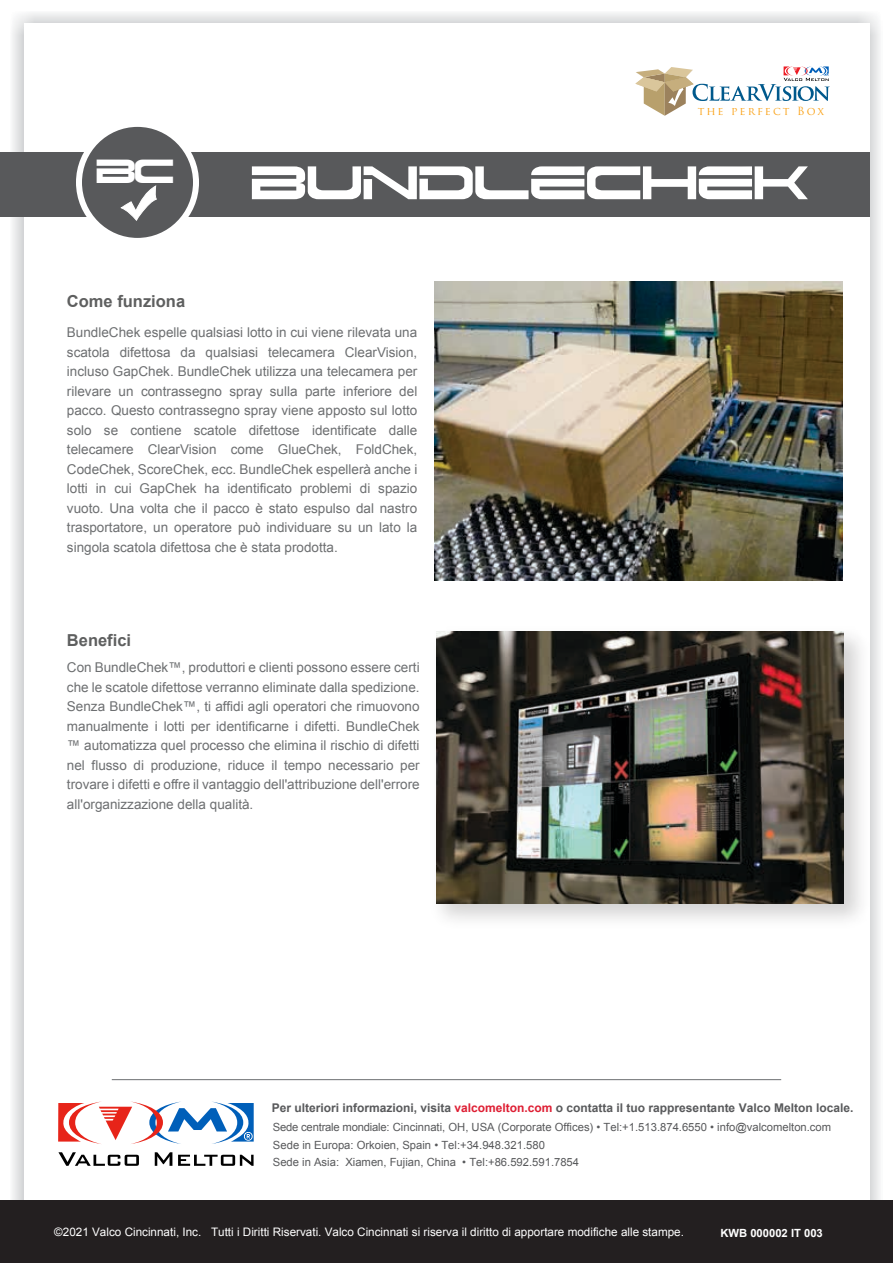
<style>
.page{position:relative;width:893px;height:1263px;background:#fff}
.page>*{position:absolute;margin:0;border:0;box-sizing:border-box;transform-origin:0 0}
.t1{font:56.4px "Dodger";letter-spacing:-.06em;color:#fff}
.t2{font:40.2px "Dodger";color:#fff}
.t3{font:700 16.5px "Arial";color:#5e5f5f}
.t4{font:13.5px/19.5px "Arial";color:#6d6f71;text-align:justify}
.t5{font:700 12px "Arial";color:#58595b}
.t6{font:11.7px "Arial";color:#fff}
.t7{font:11.25px/17.5px "Arial";color:#58595b}
.t8{font:700 11.25px "Arial";color:#fff}
.t9{font:10.95px "Trajan Pro";letter-spacing:.185em;color:#faa31a}
.s1{color:#de1e33}
</style>
<div class="page">
<img style="left:12px;top:13px;width:868px;height:1187px">
<div style="left:24px;top:24px;width:845px;height:1210px;background:#fff"></div>
<img style="left:435px;top:281px;width:407px;height:300px">
<img style="left:436px;top:618px;width:441px;height:318px">
<img style="left:436px;top:631px;width:407px;height:272px">
<div style="left:0;top:152px;width:869px;height:65px;background:#58595b"></div>
<svg style="left:76px;top:126px;width:123px;height:112px"></svg>
<svg style="left:635px;top:66px;width:195px;height:50px"></svg>
<div style="left:0;top:1200px;width:893px;height:63px;background:#231f20"></div>
<svg style="left:58px;top:1152px;width:196px;height:14px"></svg>
<svg style="left:58px;top:1101px;width:196px;height:43px"></svg>
<hr style="left:112px;top:1079px;width:669px;height:1px;background:#6d6f71">
<p class="t9" style="left:698px;top:104px;width:128px">the perfect Box</p>
<h2 class="t2" style="left:97px;top:150px;width:82px">Bc</h2>
<h1 class="t1" style="left:252px;top:153px;width:563px">BUNDLECHEK</h1>
<p class="t3" style="left:67px;top:290px;width:120px">Come funziona</p>
<p class="t4" style="left:67px;top:323px;width:352px">BundleChek espelle qualsiasi lotto in cui viene rilevata una scatola difettosa da qualsiasi telecamera ClearVision, incluso GapChek. BundleChek utilizza una telecamera per rilevare un contrassegno spray sulla parte inferiore del pacco. Questo contrassegno spray viene apposto sul lotto solo se contiene scatole difettose identificate dalle telecamere ClearVision come GlueChek, FoldChek, CodeChek, ScoreChek, ecc. BundleChek espellerà anche i lotti in cui GapChek ha identificato problemi di spazio vuoto. Una volta che il pacco è stato espulso dal nastro trasportatore, un operatore può individuare su un lato la singola scatola difettosa che è stata prodotta.</p>
<p class="t3" style="left:67px;top:629px;width:66px">Benefici</p>
<p class="t4" style="left:67px;top:658px;width:354px">Con BundleChek™, produttori e clienti possono essere certi che le scatole difettose verranno eliminate dalla spedizione.<br>Senza BundleChek™, ti affidi agli operatori che rimuovono manualmente i lotti per identificarne i difetti. BundleChek ™ automatizza quel processo che elimina il rischio di difetti nel flusso di produzione, riduce il tempo necessario per trovare i difetti e offre il vantaggio dell'attribuzione dell'errore all'organizzazione della qualità.</p>
<p class="t5" style="left:272px;top:1100px;width:583px">Per ulteriori informazioni, visita <span class="s1">valcomelton.com</span> o contatta il tuo rappresentante Valco Melton locale.</p>
<p class="t7" style="left:273px;top:1118px;width:560px">Sede centrale mondiale: Cincinnati, OH, USA (Corporate Offices) • Tel:+1.513.874.6550 • info@valcomelton.com<br>Sede in Europa: Orkoien, Spain • Tel:+34.948.321.580<br>Sede in Asia: Xiamen, Fujian, China • Tel:+86.592.591.7854</p>
<p class="t6" style="left:54px;top:1224px;width:631px">©2021 Valco Cincinnati, Inc. Tutti i Diritti Riservati. Valco Cincinnati si riserva il diritto di apportare modifiche alle stampe.</p>
<p class="t8" style="left:720px;top:1225px;width:104px">KWB 000002 IT 003</p>
</div>
